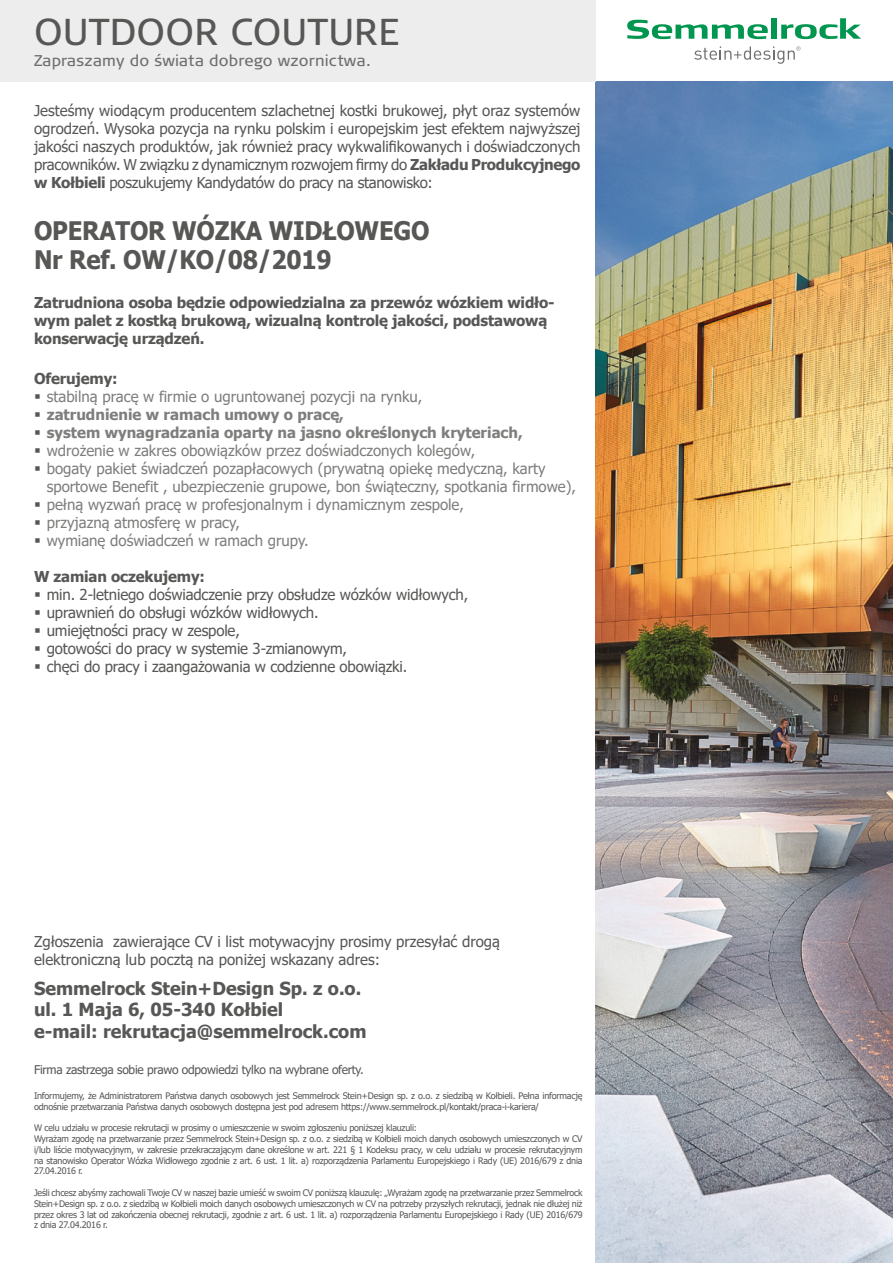
<style>
.page{position:relative;width:893px;height:1263px;background:#fff}
.page>*{position:absolute;margin:0;border:0;box-sizing:border-box;transform-origin:0 0}
.t1{font:37.35px "Signa Pro";color:#575756}
.t2{font:700 25.5px/28.5px "Tahoma";letter-spacing:-.01em;color:#575756;scale:.94 1}
.t3{font:700 18px "Tahoma";color:#575756}
.t4{font:15.6px "Signa Pro";letter-spacing:.01em;color:#706f6f}
.t5{font:15px/18px "Tahoma";letter-spacing:-.01em;color:#575756}
.t6{font:15px/18px "Tahoma";color:#7e7e7d}
.t7{font:700 15px/18px "Tahoma";letter-spacing:-.01em;color:#575756}
.t8{font:700 15px "Tahoma";color:#7e7e7d}
.t9{font:12px "Tahoma";letter-spacing:-.02em;color:#575756}
.t10{font:9px/10.8px "Tahoma";letter-spacing:-.02em;color:#575756;text-align:justify}
.s1{font-weight:700}
</style>
<div class="page">
<svg style="left:627px;top:20px;width:141px;height:19px"></svg>
<div style="left:771px;top:18px;width:6px;height:21px;background:#00964f"></div>
<svg style="left:781px;top:18px;width:80px;height:21px"></svg>
<svg style="left:694px;top:46px;width:106px;height:18px"></svg>
<img style="left:595px;top:82px;width:298px;height:1181px">
<div style="left:0;top:0;width:595px;height:82px;background:#ededed"></div>
<p class="t1" style="left:34px;top:6px;width:367px">OUTDOOR COUTURE</p>
<p class="t4" style="left:34px;top:50px;width:338px">Zapraszamy do świata dobrego wzornictwa.</p>
<p class="t5" style="left:34px;top:102px;width:548px;text-align:justify">Jesteśmy wiodącym producentem szlachetnej kostki brukowej, płyt oraz systemów ogrodzeń. Wysoka pozycja na rynku polskim i europejskim jest efektem najwyższej jakości naszych produktów, jak również pracy wykwalifikowanych i doświadczonych pracowników. W związku z dynamicznym rozwojem firmy do <span class="s1">Zakładu Produkcyjnego w Kołbieli</span> poszukujemy Kandydatów do pracy na stanowisko:</p>
<p class="t2" style="left:34px;top:218px;width:422px">OPERATOR WÓZKA WIDŁOWEGO<br>Nr Ref. OW/KO/08/2019</p>
<p class="t7" style="left:34px;top:294px;width:522px">Zatrudniona osoba będzie odpowiedzialna za przewóz wózkiem widło&shy;wym palet z kostką brukową, wizualną kontrolę jakości, podstawową konserwację urządzeń.</p>
<p class="t7" style="left:34px;top:371px;width:85px">Oferujemy:</p>
<p class="t6" style="left:47px;top:389px;width:377px">stabilną pracę w firmie o ugruntowanej pozycji na rynku,</p>
<p class="t8" style="left:47px;top:404px;width:299px">zatrudnienie w ramach umowy o pracę,</p>
<p class="t8" style="left:47px;top:422px;width:478px">system wynagradzania oparty na jasno określonych kryteriach,</p>
<p class="t6" style="left:47px;top:443px;width:430px">wdrożenie w zakres obowiązków przez doświadczonych kolegów,</p>
<p class="t6" style="left:47px;top:461px;width:531px">bogaty pakiet świadczeń pozapłacowych (prywatną opiekę medyczną, karty sportowe Benefit , ubezpieczenie grupowe, bon świąteczny, spotkania firmowe),</p>
<p class="t6" style="left:47px;top:497px;width:419px">pełną wyzwań pracę w profesjonalnym i dynamicznym zespole,</p>
<p class="t6" style="left:47px;top:515px;width:195px">przyjazną atmosferę w pracy,</p>
<p class="t6" style="left:47px;top:533px;width:264px">wymianę doświadczeń w ramach grupy.</p>
<p class="t7" style="left:34px;top:569px;width:173px">W zamian oczekujemy:</p>
<p class="t5" style="left:47px;top:587px;width:423px">min. 2-letniego doświadczenie przy obsłudze wózków widłowych,</p>
<p class="t5" style="left:47px;top:605px;width:273px">uprawnień do obsługi wózków widłowych.</p>
<p class="t5" style="left:47px;top:623px;width:195px">umiejętności pracy w zespole,</p>
<p class="t5" style="left:47px;top:641px;width:302px">gotowości do pracy w systemie 3-zmianowym,</p>
<p class="t5" style="left:47px;top:659px;width:362px">chęci do pracy i zaangażowania w codzienne obowiązki.</p>
<p class="t5" style="left:34px;top:933px;width:468px">Zgłoszenia zawierające CV i list motywacyjny prosimy przesyłać drogą elektroniczną lub pocztą na poniżej wskazany adres:</p>
<p class="t3" style="left:34px;top:975px;width:329px">Semmelrock Stein+Design Sp. z o.o.</p>
<p class="t3" style="left:34px;top:997px;width:251px">ul. 1 Maja 6, 05-340 Kołbiel</p>
<p class="t3" style="left:34px;top:1019px;width:334px">e-mail: rekrutacja@semmelrock.com</p>
<p class="t9" style="left:34px;top:1061px;width:331px">Firma zastrzega sobie prawo odpowiedzi tylko na wybrane oferty.</p>
<p class="t10" style="left:34px;top:1090px;width:550px">Informujemy, że Administratorem Państwa danych osobowych jest Semmelrock Stein+Design sp. z o.o. z siedzibą w Kołbieli. Pełna informację odnośnie przetwarzania Państwa danych osobowych dostępna jest pod adresem https://www.semmelrock.pl/kontakt/praca-i-kariera/</p>
<p class="t10" style="left:34px;top:1123px;width:385px">W celu udziału w procesie rekrutacji w prosimy o umieszczenie w swoim zgłoszeniu poniższej klauzuli:</p>
<p class="t10" style="left:34px;top:1134px;width:550px">Wyrażam zgodę na przetwarzanie przez Semmelrock Stein+Design sp. z o.o. z siedzibą w Kołbieli moich danych osobowych umieszczonych w CV i/lub liście motywacyjnym, w zakresie przekraczającym dane określone w art. 221 § 1 Kodeksu pracy, w celu udziału w procesie rekrutacyjnym na stanowisko Operator Wózka Widłowego zgodnie z art. 6 ust. 1 lit. a) rozporządzenia Parlamentu Europejskiego i Rady (UE) 2016/679 z dnia 27.04.2016 r.</p>
<p class="t10" style="left:34px;top:1188px;width:550px">Jeśli chcesz abyśmy zachowali Twoje CV w naszej bazie umieść w swoim CV poniższą klauzulę: „Wyrażam zgodę na przetwarzanie przez Semmelrock Stein+Design sp. z o.o. z siedzibą w Kołbieli moich danych osobowych umieszczonych w CV na potrzeby przyszłych rekrutacji, jednak nie dłużej niż przez okres 3 lat od zakończenia obecnej rekrutacji, zgodnie z art. 6 ust. 1 lit. a) rozporządzenia Parlamentu Europejskiego i Rady (UE) 2016/679 z dnia 27.04.2016 r.</p>
</div>
